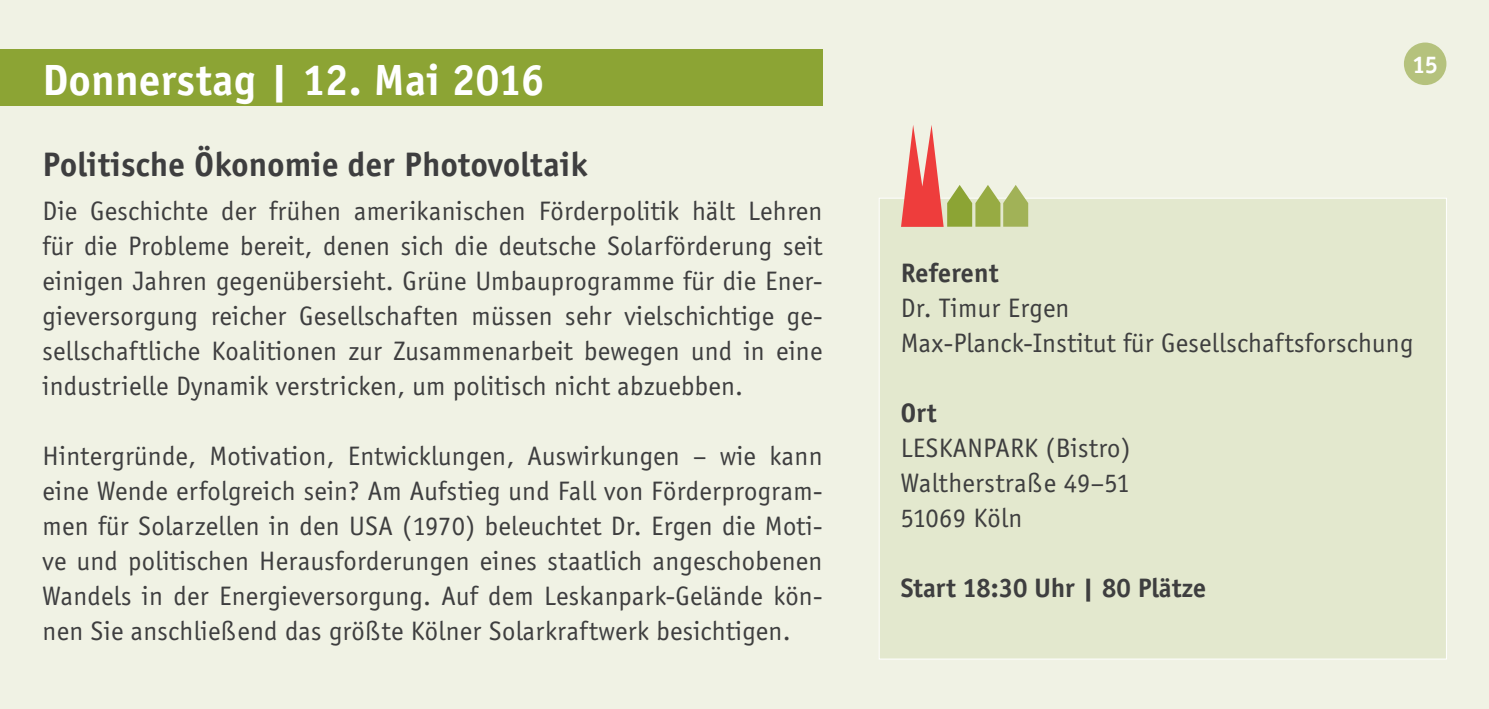
<style>
.page{position:relative;width:1489px;height:709px;background:#fff}
.page>*{position:absolute;margin:0;border:0;box-sizing:border-box;transform-origin:0 0}
.t1{font:700 45px "Officina San Itc T";letter-spacing:.01em;color:#fff}
.t2{font:700 35px "Officina San Itc T";letter-spacing:.01em;color:#3e3e3f}
.t3{font:27.5px/35px "Officina San Itc T";letter-spacing:.01em;color:#3e3e3f;text-align:justify}
.t4{font:700 27.5px "Officina San Itc T";color:#3e3e3f}
.t5{font:700 25px "Officina San Itc T";color:#fff}
</style>
<div class="page">
<div style="left:0;top:0;width:1488px;height:709px;background:#f0f2e4"></div>
<div style="left:0;top:50px;width:822px;height:56px;background:#8ca434"></div>
<div style="left:1403px;top:43px;width:43px;height:42px;background:#b5c27d;border-radius:50%"></div>
<div style="left:879px;top:198px;width:567px;height:461px;background:#e3e8ce"></div>
<svg style="left:901px;top:125px;width:127px;height:102px"></svg>
<h1 class="t1" style="left:43px;top:53px;width:503px">Donnerstag | 12. Mai 2016</h1>
<p class="t2" style="left:43px;top:143px;width:546px">Politische Ökonomie der Photovoltaik</p>
<p class="t3" style="left:43px;top:193px;width:781px">Die Geschichte der frühen amerikanischen Förderpolitik hält Lehren für die Probleme bereit, denen sich die deutsche Solarförderung seit einigen Jahren gegenübersieht. Grüne Umbauprogramme für die Ener&shy;gieversorgung reicher Gesellschaften müssen sehr vielschichtige ge&shy;sellschaftliche Koalitionen zur Zusammenarbeit bewegen und in eine industrielle Dynamik verstricken, um politisch nicht abzuebben.</p>
<p class="t3" style="left:43px;top:438px;width:781px">Hintergründe, Motivation, Entwicklungen, Auswirkungen – wie kann eine Wende erfolgreich sein? Am Aufstieg und Fall von Förderprogram&shy;men für Solarzellen in den USA (1970) beleuchtet Dr. Ergen die Moti&shy;ve und politischen Herausforderungen eines staatlich angeschobenen Wandels in der Energieversorgung. Auf dem Leskanpark-Gelände kön&shy;nen Sie anschließend das größte Kölner Solarkraftwerk besichtigen.</p>
<p class="t5" style="left:1412px;top:50px;width:27px">15</p>
<p class="t4" style="left:900px;top:256px;width:99px">Referent</p>
<p class="t3" style="left:900px;top:290px;width:514px">Dr. Timur Ergen<br>Max-Planck-Institut für Gesellschaftsforschung</p>
<p class="t4" style="left:900px;top:396px;width:38px">Ort</p>
<p class="t3" style="left:900px;top:430px;width:231px">LESKANPARK (Bistro)<br>Waltherstraße 49–51<br>51069 Köln</p>
<p class="t4" style="left:900px;top:571px;width:307px">Start 18:30 Uhr | 80 Plätze</p>
</div>
